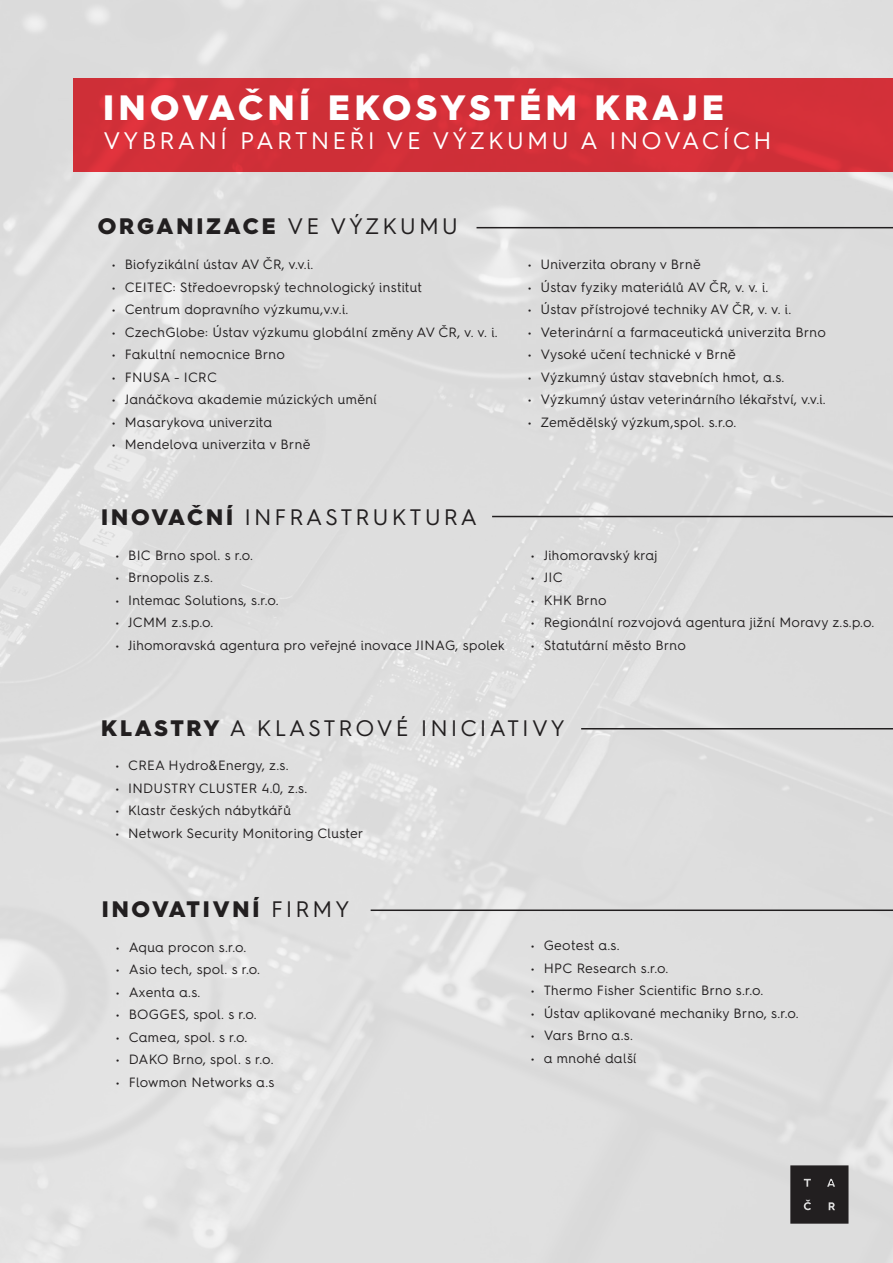
<style>
.page{position:relative;width:893px;height:1263px;background:#dedede}
.page>*{position:absolute;margin:0;border:0;box-sizing:border-box;transform-origin:0 0}
.t1{font:900 35.25px "Hurme Geometric Sans 4";letter-spacing:.13em;color:#fff}
.t2{font:24px "Hurme Geometric Sans 4";letter-spacing:.13em;color:#fff}
.t3{font:22.5px "Hurme Geometric Sans 4";letter-spacing:.13em;color:#221f20}
.t4{font:900 22.5px "Hurme Geometric Sans 4";letter-spacing:.13em;color:#221f20}
.t5{font:13.5px "Hurme Geometric Sans 4";letter-spacing:.02em;color:#221f20}
.s1{font-weight:400}
.s2{font-weight:900}
</style>
<div class="page">
<div style="left:73px;top:78px;width:820px;height:93px;background:#d12f38"></div>
<hr style="left:477px;top:227px;width:416px;height:1px;background:#221f20">
<hr style="left:492px;top:516px;width:401px;height:1px;background:#221f20">
<hr style="left:581px;top:728px;width:312px;height:1px;background:#221f20">
<svg style="left:790px;top:1165px;width:58px;height:59px;background:#2b2829"></svg>
<hr style="left:371px;top:909px;width:522px;height:2px;background:#221f20">
<h1 class="t1" style="left:103px;top:83px;width:622px">INOVAČNÍ EKOSYSTÉM KRAJE</h1>
<h2 class="t2" style="left:103px;top:124px;width:670px">VYBRANÍ PARTNEŘI VE VÝZKUMU A INOVACÍCH</h2>
<h3 class="t4" style="left:98px;top:211px;width:362px">ORGANIZACE <span class="s1">VE VÝZKUMU</span></h3>
<p class="t5" style="left:112px;top:255px;width:203px">• Biofyzikální ústav AV ČR, v.v.i.</p>
<p class="t5" style="left:112px;top:277px;width:311px">• CEITEC: Středoevropský technologický institut</p>
<p class="t5" style="left:112px;top:300px;width:238px">• Centrum dopravního výzkumu,v.v.i.</p>
<p class="t5" style="left:112px;top:323px;width:387px">• CzechGlobe: Ústav výzkumu globální změny AV ČR, v. v. i.</p>
<p class="t5" style="left:112px;top:345px;width:175px">• Fakultní nemocnice Brno</p>
<p class="t5" style="left:112px;top:368px;width:107px">• FNUSA - ICRC</p>
<p class="t5" style="left:112px;top:390px;width:266px">• Janáčkova akademie múzických umění</p>
<p class="t5" style="left:112px;top:413px;width:162px">• Masarykova univerzita</p>
<p class="t5" style="left:112px;top:435px;width:200px">• Mendelova univerzita v Brně</p>
<h3 class="t3" style="left:101px;top:501px;width:378px"><span class="s2">INOVAČNÍ</span> INFRASTRUKTURA</h3>
<p class="t5" style="left:115px;top:546px;width:139px">• BIC Brno spol. s r.o.</p>
<p class="t5" style="left:115px;top:568px;width:99px">• Brnopolis z.s.</p>
<p class="t5" style="left:115px;top:591px;width:165px">• Intemac Solutions, s.r.o.</p>
<p class="t5" style="left:115px;top:613px;width:100px">• JCMM z.s.p.o.</p>
<p class="t5" style="left:115px;top:636px;width:391px">• Jihomoravská agentura pro veřejné inovace JINAG, spolek</p>
<p class="t5" style="left:528px;top:255px;width:174px">• Univerzita obrany v Brně</p>
<p class="t5" style="left:528px;top:277px;width:242px">• Ústav fyziky materiálů AV ČR, v. v. i.</p>
<p class="t5" style="left:528px;top:300px;width:265px">• Ústav přístrojové techniky AV ČR, v. v. i.</p>
<p class="t5" style="left:528px;top:323px;width:300px">• Veterinární a farmaceutická univerzita Brno</p>
<p class="t5" style="left:528px;top:345px;width:210px">• Vysoké učení technické v Brně</p>
<p class="t5" style="left:528px;top:368px;width:258px">• Výzkumný ústav stavebních hmot, a.s.</p>
<p class="t5" style="left:528px;top:390px;width:299px">• Výzkumný ústav veterinárního lékařství, v.v.i.</p>
<p class="t5" style="left:528px;top:413px;width:210px">• Zemědělský výzkum,spol. s.r.o.</p>
<p class="t5" style="left:531px;top:546px;width:128px">• Jihomoravský kraj</p>
<p class="t5" style="left:531px;top:568px;width:33px">• JIC</p>
<p class="t5" style="left:531px;top:591px;width:77px">• KHK Brno</p>
<p class="t5" style="left:531px;top:613px;width:345px">• Regionální rozvojová agentura jižní Moravy z.s.p.o.</p>
<p class="t5" style="left:531px;top:636px;width:157px">• Statutární město Brno</p>
<h3 class="t3" style="left:101px;top:712px;width:465px"><span class="s2">KLASTRY</span> A KLASTROVÉ INICIATIVY</h3>
<p class="t5" style="left:115px;top:756px;width:175px">• CREA Hydro&amp;Energy, z.s.</p>
<p class="t5" style="left:115px;top:778px;width:193px">• INDUSTRY CLUSTER 4.0, z.s.</p>
<p class="t5" style="left:115px;top:801px;width:177px">• Klastr českých nábytkářů</p>
<p class="t5" style="left:115px;top:823px;width:249px">• Network Security Monitoring Cluster</p>
<h3 class="t4" style="left:102px;top:893px;width:250px">INOVATIVNÍ <span class="s1">FIRMY</span></h3>
<p class="t5" style="left:116px;top:937px;width:132px">• Aqua procon s.r.o.</p>
<p class="t5" style="left:116px;top:960px;width:146px">• Asio tech, spol. s r.o.</p>
<p class="t5" style="left:116px;top:982px;width:86px">• Axenta a.s.</p>
<p class="t5" style="left:116px;top:1005px;width:142px">• BOGGES, spol. s r.o.</p>
<p class="t5" style="left:116px;top:1027px;width:133px">• Camea, spol. s r.o.</p>
<p class="t5" style="left:116px;top:1050px;width:159px">• DAKO Brno, spol. s r.o.</p>
<p class="t5" style="left:116px;top:1072px;width:160px">• Flowmon Networks a.s</p>
<p class="t5" style="left:531px;top:936px;width:90px">• Geotest a.s.</p>
<p class="t5" style="left:531px;top:958px;width:139px">• HPC Research s.r.o.</p>
<p class="t5" style="left:531px;top:981px;width:234px">• Thermo Fisher Scientific Brno s.r.o.</p>
<p class="t5" style="left:531px;top:1003px;width:269px">• Ústav aplikované mechaniky Brno, s.r.o.</p>
<p class="t5" style="left:531px;top:1026px;width:103px">• Vars Brno a.s.</p>
<p class="t5" style="left:531px;top:1048px;width:107px">• a mnohé další</p>
</div>
